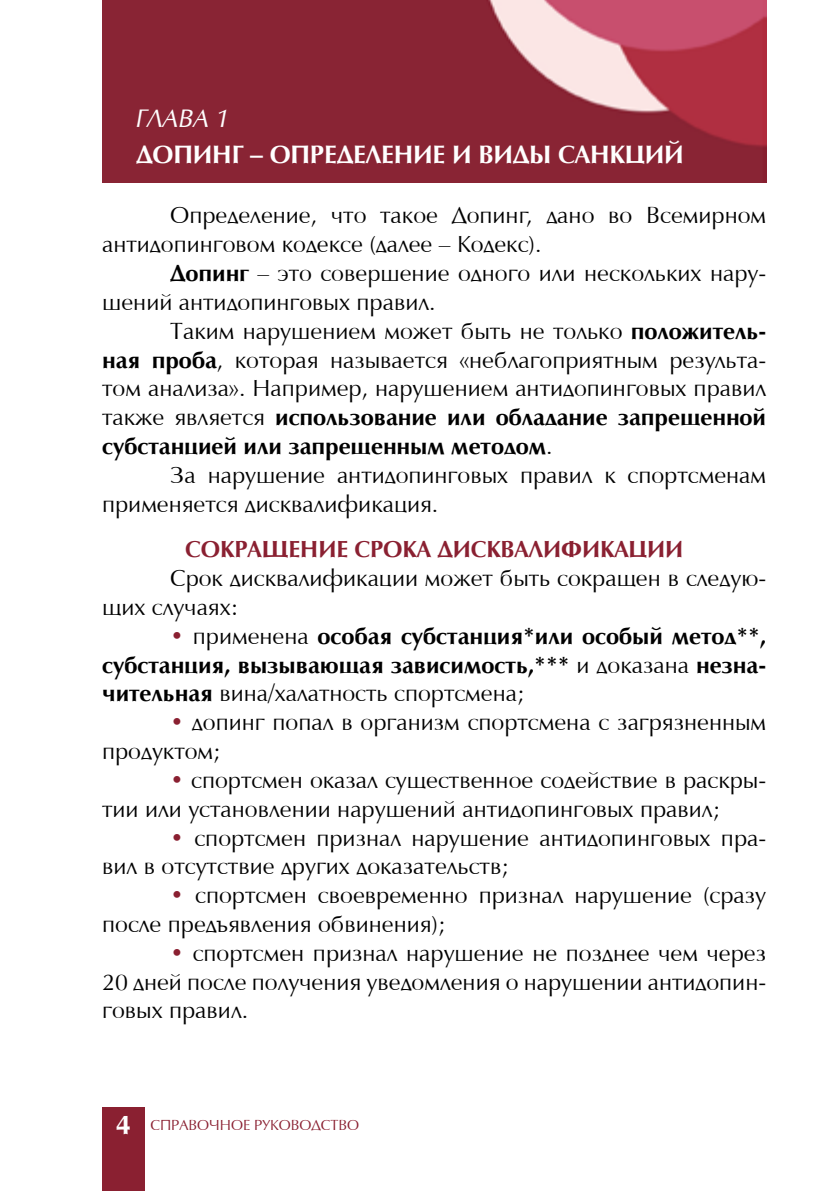
<style>
.page{position:relative;width:840px;height:1191px;background:#fff}
.page>*{position:absolute;margin:0;border:0;box-sizing:border-box;transform-origin:0 0}
.t1{font:700 26px "Vera Humana 95";letter-spacing:-.005em;color:#fff}
.t2{font:italic 26px "Vera Humana 95";letter-spacing:-.005em;color:#fff}
.t3{font:24px/28.8px "Vera Humana 95";color:#000}
.t4{font:700 24px/28.8px "Vera Humana 95";color:#000;text-align:justify}
.t5{font:700 24px "Vera Humana 95";color:#8a2031}
.t6{font:15px "Vera Humana 95";color:#8a2031}
.s1{font-weight:700}
.s2{font-weight:400;color:#8a2031}
.s3{font-weight:400}
.s4{color:#8a2031}
</style>
<div class="page">
<div style="left:102px;top:1107px;width:42px;height:84px;background:#8a2031"></div>
<img style="left:102px;top:0;width:663px;height:182px">
<p class="t2" style="left:136px;top:102px;width:95px">ГЛАВА 1</p>
<p class="t1" style="left:136px;top:139px;width:548px">ДОПИНГ – ОПРЕДЕЛЕНИЕ И ВИДЫ САНКЦИЙ</p>
<p class="t3" style="left:102px;top:201px;width:665px;text-indent:68px">Определение, что такое Допинг, дано во Всемирном антидопинговом кодексе (далее – Кодекс).</p>
<p class="t3" style="left:102px;top:259px;width:665px;text-indent:68px"><span class="s1">Допинг</span> – это совершение одного или нескольких нару&shy;шений антидопинговых правил.</p>
<p class="t3" style="left:102px;top:316px;width:665px;text-align:justify;text-indent:68px">Таким нарушением может быть не только <span class="s1">положитель&shy;ная проба</span>, которая называется «неблагоприятным результа&shy;том анализа». Например, нарушением антидопинговых правил также является <span class="s1">использование или обладание запрещенной субстанцией или запрещенным методом</span>.</p>
<p class="t3" style="left:102px;top:460px;width:665px;text-indent:68px">За нарушение антидопинговых правил к спортсменам применяется дисквалификация.</p>
<p class="t5" style="left:185px;top:535px;width:499px">СОКРАЩЕНИЕ СРОКА ДИСКВАЛИФИКАЦИИ</p>
<p class="t3" style="left:102px;top:564px;width:665px;text-indent:68px">Срок дисквалификации может быть сокращен в следую&shy;щих случаях:</p>
<p class="t4" style="left:102px;top:621px;width:665px;text-indent:68px"><span class="s2">•</span> <span class="s3">применена</span> особая субстанция*или особый метод**, субстанция, вызывающая зависимость,*** <span class="s3">и доказана</span> незна&shy;чительная <span class="s3">вина/халатность спортсмена;</span></p>
<p class="t3" style="left:102px;top:708px;width:665px;text-indent:68px"><span class="s4">•</span> допинг попал в организм спортсмена с загрязненным продуктом;</p>
<p class="t3" style="left:102px;top:765px;width:665px;text-indent:68px"><span class="s4">•</span> спортсмен оказал существенное содействие в раскры&shy;тии или установлении нарушений антидопинговых правил;</p>
<p class="t3" style="left:102px;top:823px;width:665px;text-indent:68px"><span class="s4">•</span> спортсмен признал нарушение антидопинговых пра&shy;вил в отсутствие других доказательств;</p>
<p class="t3" style="left:102px;top:880px;width:665px;text-indent:68px"><span class="s4">•</span> спортсмен своевременно признал нарушение (сразу после предъявления обвинения);</p>
<p class="t3" style="left:102px;top:938px;width:665px;text-align:justify;text-indent:68px"><span class="s4">•</span> спортсмен признал нарушение не позднее чем через 20 дней после получения уведомления о нарушении антидопин&shy;говых правил.</p>
<p class="t6" style="left:150px;top:1116px;width:210px">СПРАВОЧНОЕ РУКОВОДСТВО</p>
</div>
